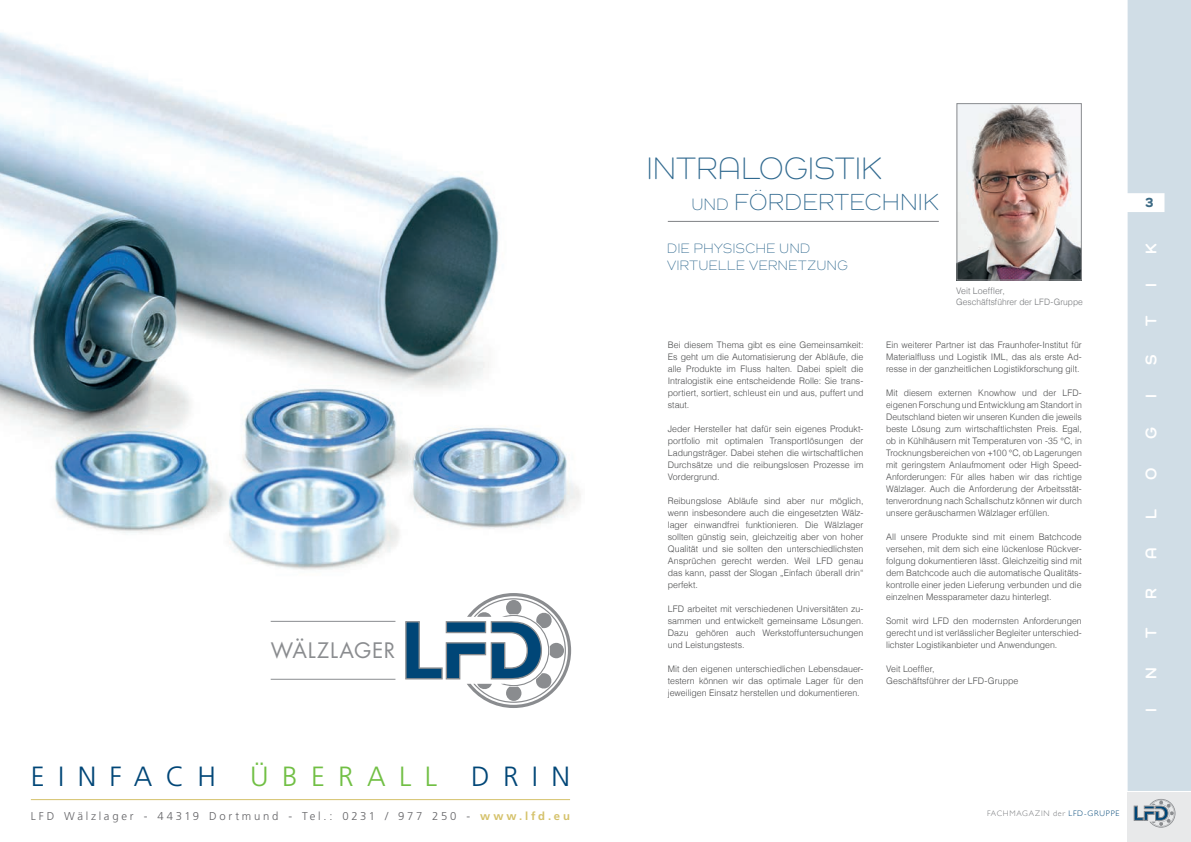
<style>
.page{position:relative;width:1191px;height:842px;background:#fff}
.page>*{position:absolute;margin:0;border:0;box-sizing:border-box;transform-origin:0 0}
.t1{font:300 32px "Como";letter-spacing:.02em;color:#30698f}
.t2{font:300 27.8px "Frutiger";letter-spacing:.48em;color:#004677}
.t3{font:300 24px "Como";letter-spacing:.03em;color:#30698f}
.t4{font:23.5px "Function";letter-spacing:.015em;color:#8a8c8f}
.t5{font:700 16px "Como";color:#fff}
.t6{font:300 14px/17px "Como";letter-spacing:.045em;color:#30698f}
.t7{font:800 14px "Como";color:#3c6a84}
.t8{font:300 11.3px "Frutiger";letter-spacing:.24em;color:#636366}
.t9{font:300 9px/12px "Helvetica";color:#4b4c4d;text-align:justify}
.t10{font:300 9px/12px "Helvetica";color:#4b4c4d;text-align:justify;scale:.96 1}
.t11{font:300 9px "Helvetica";color:#76787b}
.t12{font:300 8.8px "Helvetica";color:#76787b;scale:.96 1}
.t13{font:300 8px "Gill Sans";letter-spacing:.095em;color:#76787b}
.s1{color:#71bf44}
.s2{font-weight:700;color:#d5c26b}
.s3{font-size:17px}
.s4{color:#004677}
</style>
<div class="page">
<div style="left:1127px;top:792px;width:64px;height:50px;background:#e7e8e9"></div>
<svg style="left:1127px;top:0;width:64px;height:791px;background:#d2dee7"></svg>
<img style="left:958px;top:106px;width:121px;height:172px">
<div style="left:956px;top:104px;width:125px;height:176px;border:1px solid #8a8c8f"></div>
<img style="left:0;top:32px;width:581px;height:590px">
<hr style="left:31px;top:799px;width:539px;height:1px;background:#d5c26b">
<hr style="left:668px;top:221px;width:270px;height:1px;background:#808285">
<svg style="left:1133px;top:799px;width:42px;height:29px"></svg>
<svg style="left:404px;top:593px;width:167px;height:115px"></svg>
<hr style="left:271px;top:679px;width:124px;height:1px;background:#8a8c8f">
<hr style="left:271px;top:621px;width:124px;height:1px;background:#8a8c8f">
<h3 class="t4" style="left:271px;top:636px;width:126px">WÄLZLAGER</h3>
<h2 class="t2" style="left:31px;top:761px;width:540px">EINFACH <span class="s1">ÜBERALL</span> DRIN</h2>
<p class="t8" style="left:31px;top:810px;width:540px">LFD Wälzlager - 44319 Dortmund - Tel.: 0231 / 977 250 - <span class="s2">www.lfd.eu</span></p>
<h1 class="t1" style="left:646px;top:149px;width:237px">INTRALOGISTIK</h1>
<h3 class="t3" style="left:692px;top:188px;width:248px"><span class="s3">UND</span> FÖRDERTECHNIK</h3>
<h3 class="t6" style="left:667px;top:239px;width:182px">DIE PHYSISCHE UND<br>VIRTUELLE VERNETZUNG</h3>
<p class="t11" style="left:956px;top:283px;width:50px">Veit Loeffler,</p>
<p class="t12" style="left:956px;top:295px;width:134px">Geschäftsführer der LFD-Gruppe</p>
<p class="t9" style="left:668px;top:338px;width:197px">Bei diesem Thema gibt es eine Gemeinsamkeit:<br>Es geht um die Automatisierung der Abläufe, die alle Produkte im Fluss halten. Dabei spielt die Intralogistik eine entscheidende Rolle: Sie trans&shy;portiert, sortiert, schleust ein und aus, puffert und staut.</p>
<p class="t9" style="left:668px;top:422px;width:197px">Jeder Hersteller hat dafür sein eigenes Produkt&shy;portfolio mit optimalen Transportlösungen der Ladungsträger. Dabei stehen die wirtschaftlichen Durchsätze und die reibungslosen Prozesse im Vordergrund.</p>
<p class="t9" style="left:668px;top:494px;width:197px">Reibungslose Abläufe sind aber nur möglich, wenn insbesondere auch die eingesetzten Wälz&shy;lager einwandfrei funktionieren. Die Wälzlager sollten günstig sein, gleichzeitig aber von hoher Qualität und sie sollten den unterschiedlichsten Ansprüchen gerecht werden. Weil LFD genau das kann, passt der Slogan „Einfach überall drin“ perfekt.</p>
<p class="t9" style="left:668px;top:602px;width:197px">LFD arbeitet mit verschiedenen Universitäten zu&shy;sammen und entwickelt gemeinsame Lösungen.<br>Dazu gehören auch Werkstoffuntersuchungen und Leistungstests.</p>
<p class="t9" style="left:668px;top:662px;width:197px">Mit den eigenen unterschiedlichen Lebensdauer&shy;testern können wir das optimale Lager für den jeweiligen Einsatz herstellen und dokumentieren.</p>
<p class="t9" style="left:886px;top:338px;width:197px">Ein weiterer Partner ist das Fraunhofer-Institut für Materialfluss und Logistik IML, das als erste Ad&shy;resse in der ganzheitlichen Logistikforschung gilt.</p>
<p class="t10" style="left:886px;top:386px;width:205px">Mit diesem externen Knowhow und der LFD&shy;eigenen Forschung und Entwicklung am Standort in Deutschland bieten wir unseren Kunden die jeweils beste Lösung zum wirtschaftlichsten Preis. Egal, ob in Kühlhäusern mit Temperaturen von -35 °C, in Trocknungsbereichen von +100 °C, ob Lagerungen mit geringstem Anlaufmoment oder High Speed-Anforderungen: Für alles haben wir das richtige Wälzlager. Auch die Anforderung der Arbeitsstät&shy;tenverordnung nach Schallschutz können wir durch unsere geräuscharmen Wälzlager erfüllen.</p>
<p class="t9" style="left:886px;top:530px;width:197px">All unsere Produkte sind mit einem Batchcode versehen, mit dem sich eine lückenlose Rückver&shy;folgung dokumentieren lässt. Gleichzeitig sind mit dem Batchcode auch die automatische Qualitäts&shy;kontrolle einer jeden Lieferung verbunden und die einzelnen Messparameter dazu hinterlegt.</p>
<p class="t9" style="left:886px;top:614px;width:197px">Somit wird LFD den modernsten Anforderungen gerecht und ist verlässlicher Begleiter unterschied&shy;lichster Logistikanbieter und Anwendungen.</p>
<p class="t9" style="left:886px;top:662px;width:134px">Veit Loeffler,<br>Geschäftsführer der LFD-Gruppe</p>
<h3 class="t7" style="left:1144px;top:194px;width:11px">3</h3>
<h3 class="t5" style="left:1141px;top:254px;width:12px;rotate:-90deg">K</h3>
<h3 class="t5" style="left:1141px;top:287px;width:5px;rotate:-90deg">I</h3>
<h3 class="t5" style="left:1141px;top:326px;width:12px;rotate:-90deg">T</h3>
<h3 class="t5" style="left:1141px;top:365px;width:12px;rotate:-90deg">S</h3>
<h3 class="t5" style="left:1141px;top:398px;width:5px;rotate:-90deg">I</h3>
<h3 class="t5" style="left:1141px;top:439px;width:13px;rotate:-90deg">G</h3>
<h3 class="t5" style="left:1141px;top:480px;width:14px;rotate:-90deg">O</h3>
<h3 class="t5" style="left:1141px;top:519px;width:11px;rotate:-90deg">L</h3>
<h3 class="t5" style="left:1141px;top:559px;width:13px;rotate:-90deg">A</h3>
<h3 class="t5" style="left:1141px;top:599px;width:12px;rotate:-90deg">R</h3>
<h3 class="t5" style="left:1141px;top:638px;width:12px;rotate:-90deg">T</h3>
<h3 class="t5" style="left:1141px;top:679px;width:13px;rotate:-90deg">N</h3>
<h3 class="t5" style="left:1141px;top:711px;width:5px;rotate:-90deg">I</h3>
<p class="t13" style="left:987px;top:807px;width:134px">FACHMAGAZIN der <span class="s4">LFD-GRUPPE</span></p>
</div>
